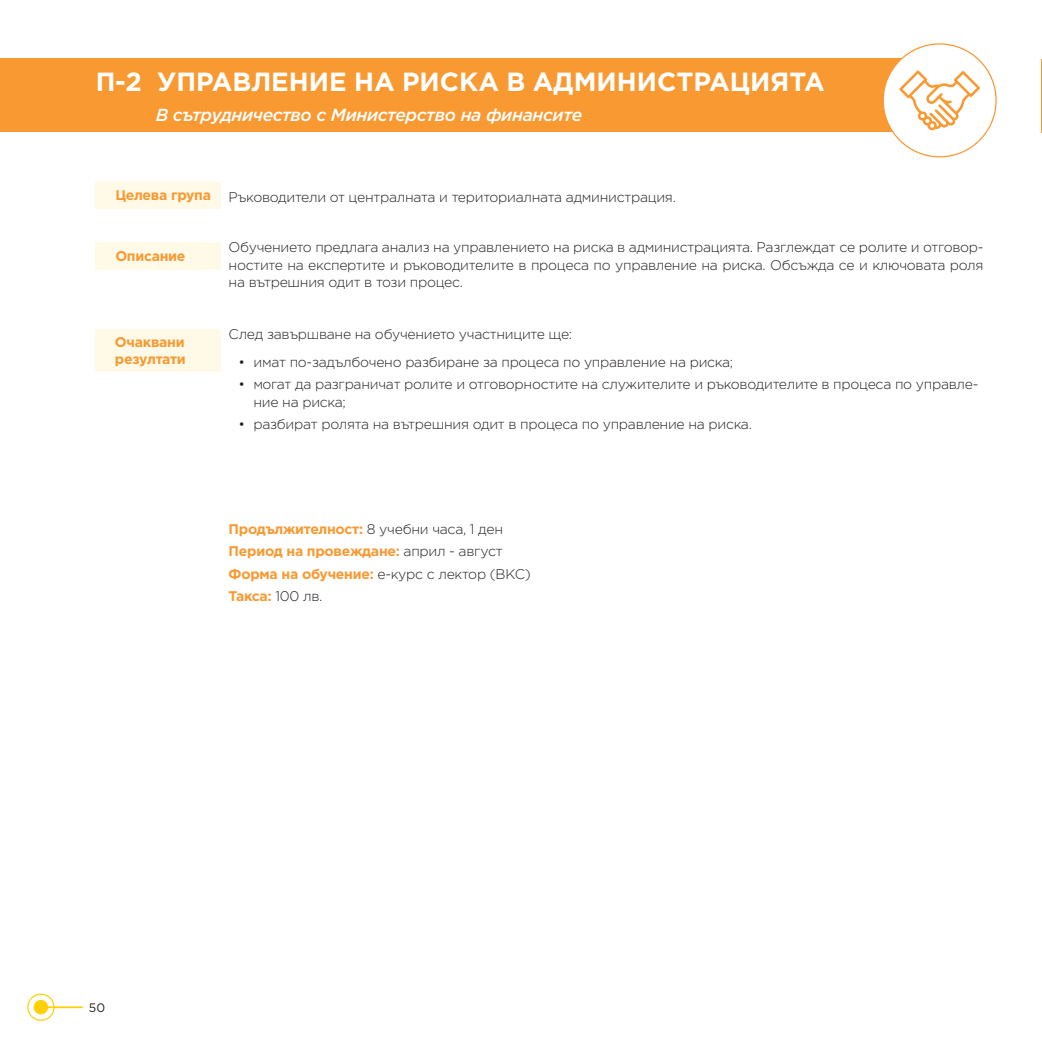
<style>
.page{position:relative;width:1042px;height:1042px;background:#fff}
.page>*{position:absolute;margin:0;border:0;box-sizing:border-box;transform-origin:0 0}
.t1{font:700 26.25px "Gotham Pro";color:#fff}
.t2{font:italic 500 17.5px "Gotham Pro";letter-spacing:-.02em;color:#fff}
.t3{font:300 14px/17.5px "Gotham Pro";letter-spacing:-.02em;color:#231f20;text-align:justify}
.t4{font:700 14px/22.4px "Gotham Pro";letter-spacing:-.02em;color:#f89932}
.t5{font:12.25px "Gotham Pro";color:#231f20}
.s1{font-weight:300;color:#231f20}
</style>
<div class="page">
<svg style="left:27px;top:993px;width:28px;height:28px"></svg>
<hr style="left:41px;top:1006px;width:42px;height:2px;background:#fecf07">
<div style="left:0;top:59px;width:976px;height:73px;background:#f89932"></div>
<div style="left:95px;top:181px;width:126px;height:28px;background:#fefae7"></div>
<div style="left:95px;top:242px;width:126px;height:27px;background:#fefae7"></div>
<svg style="left:882px;top:43px;width:114px;height:114px"></svg>
<div style="left:95px;top:329px;width:125px;height:43px;background:#fefae7"></div>
<hr style="left:1041px;top:59px;width:1px;height:74px;background:#f89932">
<h1 class="t1" style="left:96px;top:67px;width:730px">П-2 УПРАВЛЕНИЕ НА РИСКА В АДМИНИСТРАЦИЯТА</h1>
<p class="t2" style="left:156px;top:104px;width:428px">В сътрудничество с Министерство на финансите</p>
<p class="t4" style="left:115px;top:184px;width:97px">Целева група</p>
<p class="t4" style="left:115px;top:244px;width:72px">Описание</p>
<p class="t4" style="left:115px;top:333px;width:72px;line-height:17.5px">Очаквани резултати</p>
<p class="t3" style="left:229px;top:188px;width:449px">Ръководители от централната и териториалната администрация.</p>
<p class="t3" style="left:229px;top:239px;width:756px">Обучението предлага анализ на управлението на риска в администрацията. Разглеждат се ролите и отговор&shy;ностите на експертите и ръководителите в процеса по управление на риска. Обсъжда се и ключовата роля на вътрешния одит в този процес.</p>
<p class="t3" style="left:229px;top:326px;width:345px">След завършване на обучението участниците ще:</p>
<p class="t3" style="left:239px;top:353px;width:496px">• имат по-задълбочено разбиране за процеса по управление на риска;</p>
<p class="t3" style="left:253px;top:376px;width:726px;text-indent:-15px">• могат да разграничат ролите и отговорностите на служителите и ръководителите в процеса по управле&shy;ние на риска;</p>
<p class="t3" style="left:239px;top:416px;width:515px">• разбират ролята на вътрешния одит в процеса по управление на риска.</p>
<p class="t4" style="left:229px;top:517px;width:304px">Продължителност: <span class="s1">8 учебни часа, 1 ден<br></span>Период на провеждане: <span class="s1">април - август<br></span>Форма на обучение: <span class="s1">е-курс с лектор (ВКС)<br></span>Такса: <span class="s1">100 лв.</span></p>
<p class="t5" style="left:89px;top:1000px;width:18px">50</p>
</div>
